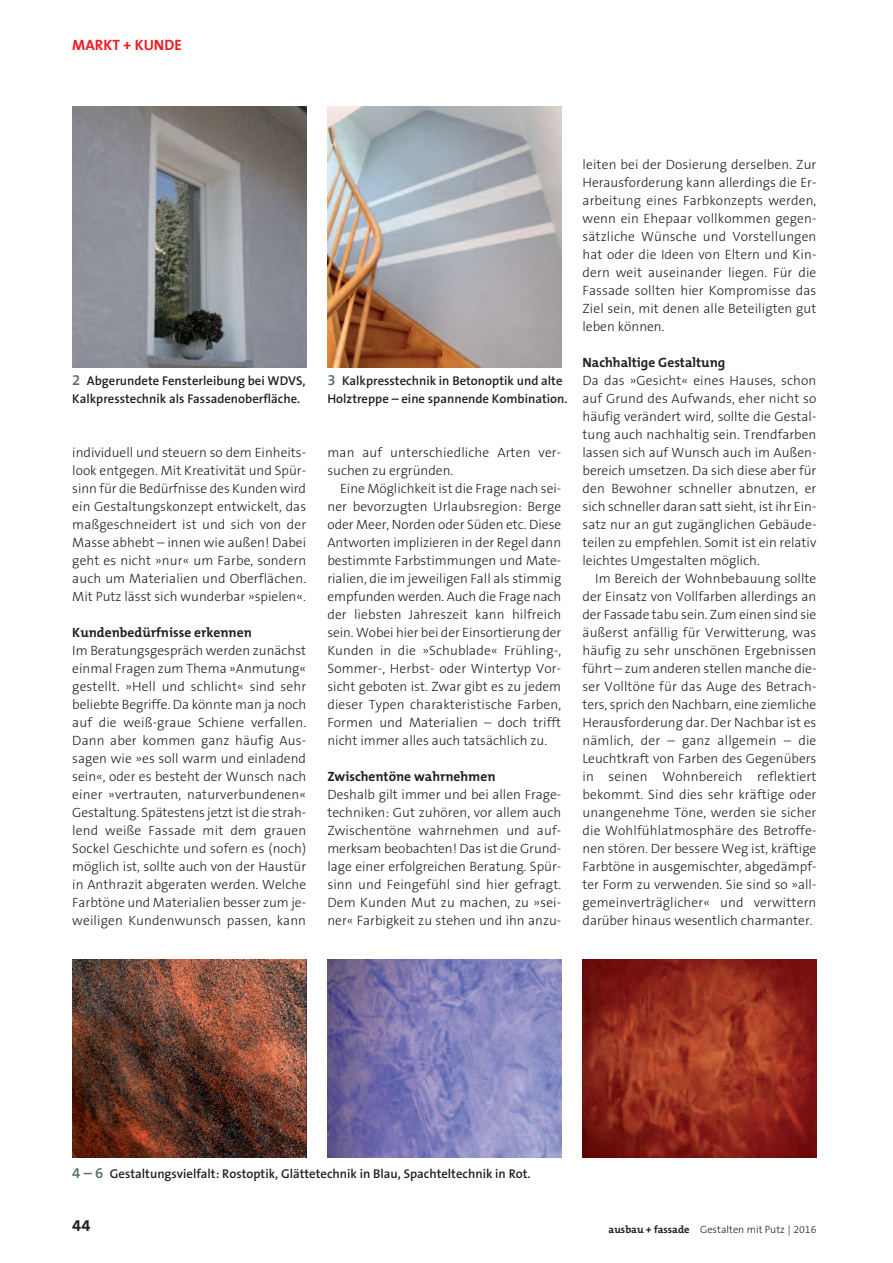
<style>
.page{position:relative;width:893px;height:1263px;background:#fff}
.page>*{position:absolute;margin:0;border:0;box-sizing:border-box;transform-origin:0 0}
.t1{font:700 16.5px "The Mix B7";color:#231f20}
.t2{font:700 15px "The Sans B7";color:#ee1d23}
.t3{font:300 13.5px/18px "The Sans B3";color:#231f20;text-align:justify}
.t4{font:700 13.5px "The Mix B7";color:#231f20}
.t5{font:600 12.75px/18px "The Sans B6";color:#231f20}
.t6{font:300 10.5px "The Sans B3";color:#231f20}
.s1{font-size:15px;color:#596a70}
.s2{font-family:"The Mix B7";font-weight:700}
</style>
<div class="page">
<img style="left:72px;top:106px;width:234px;height:261px">
<img style="left:327px;top:106px;width:234px;height:261px">
<img style="left:72px;top:960px;width:234px;height:198px">
<img style="left:327px;top:960px;width:234px;height:198px">
<img style="left:583px;top:960px;width:233px;height:198px">
<p class="t2" style="left:72px;top:37px;width:111px">MARKT + KUNDE</p>
<p class="t5" style="left:72px;top:372px;width:235px"><span class="s1">2</span> Abgerundete Fensterleibung bei WDVS,<br>Kalkpresstechnik als Fassadenoberfläche.</p>
<p class="t5" style="left:327px;top:372px;width:242px"><span class="s1">3</span> Kalkpresstechnik in Betonoptik und alte<br>Holztreppe – eine spannende Kombination.</p>
<p class="t3" style="left:72px;top:444px;width:235px">individuell und steuern so dem Einheits&shy;look entgegen. Mit Kreativität und Spür&shy;sinn für die Bedürfnisse des Kunden wird ein Gestaltungskonzept entwickelt, das maßgeschneidert ist und sich von der Masse abhebt – innen wie außen! Dabei geht es nicht »nur« um Farbe, sondern auch um Materialien und Oberflächen.<br>Mit Putz lässt sich wunderbar »spielen«.</p>
<p class="t4" style="left:72px;top:626px;width:181px">Kundenbedürfnisse erkennen</p>
<p class="t3" style="left:72px;top:642px;width:235px">Im Beratungsgespräch werden zunächst einmal Fragen zum Thema »Anmutung« gestellt. »Hell und schlicht« sind sehr beliebte Begriffe. Da könnte man ja noch auf die weiß-graue Schiene verfallen.<br>Dann aber kommen ganz häufig Aus&shy;sagen wie »es soll warm und einladend sein«, oder es besteht der Wunsch nach einer »vertrauten, naturverbundenen« Gestaltung. Spätestens jetzt ist die strah&shy;lend weiße Fassade mit dem grauen Sockel Geschichte und sofern es (noch) möglich ist, sollte auch von der Haustür in Anthrazit abgeraten werden. Welche Farbtöne und Materialien besser zum je&shy;weiligen Kundenwunsch passen, kann</p>
<p class="t3" style="left:327px;top:444px;width:235px">man auf unterschiedliche Arten ver&shy;suchen zu ergründen.</p>
<p class="t3" style="left:327px;top:480px;width:235px;text-indent:13px">Eine Möglichkeit ist die Frage nach sei&shy;ner bevorzugten Urlaubsregion: Berge oder Meer, Norden oder Süden etc. Diese Antworten implizieren in der Regel dann bestimmte Farbstimmungen und Mate&shy;rialien, die im jeweiligen Fall als stimmig empfunden werden. Auch die Frage nach der liebsten Jahreszeit kann hilfreich sein. Wobei hier bei der Einsortierung der Kunden in die »Schublade« Frühling-, Sommer-, Herbst- oder Wintertyp Vor&shy;sicht geboten ist. Zwar gibt es zu jedem dieser Typen charakteristische Farben, Formen und Materialien – doch trifft nicht immer alles auch tatsächlich zu.</p>
<p class="t4" style="left:327px;top:770px;width:170px">Zwischentöne wahrnehmen</p>
<p class="t3" style="left:327px;top:786px;width:235px">Deshalb gilt immer und bei allen Frage&shy;techniken: Gut zuhören, vor allem auch Zwischentöne wahrnehmen und auf&shy;merksam beobachten! Das ist die Grund&shy;lage einer erfolgreichen Beratung. Spür&shy;sinn und Feingefühl sind hier gefragt.<br>Dem Kunden Mut zu machen, zu »sei&shy;ner« Farbigkeit zu stehen und ihn anzu-</p>
<p class="t3" style="left:582px;top:156px;width:235px">leiten bei der Dosierung derselben. Zur Herausforderung kann allerdings die Er&shy;arbeitung eines Farbkonzepts werden, wenn ein Ehepaar vollkommen gegen&shy;sätzliche Wünsche und Vorstellungen hat oder die Ideen von Eltern und Kin&shy;dern weit auseinander liegen. Für die Fassade sollten hier Kompromisse das Ziel sein, mit denen alle Beteiligten gut leben können.</p>
<p class="t4" style="left:582px;top:356px;width:144px">Nachhaltige Gestaltung</p>
<p class="t3" style="left:582px;top:372px;width:235px">Da das »Gesicht« eines Hauses, schon auf Grund des Aufwands, eher nicht so häufig verändert wird, sollte die Gestal&shy;tung auch nachhaltig sein. Trendfarben lassen sich auf Wunsch auch im Außen&shy;bereich umsetzen. Da sich diese aber für den Bewohner schneller abnutzen, er sich schneller daran satt sieht, ist ihr Ein&shy;satz nur an gut zugänglichen Gebäude&shy;teilen zu empfehlen. Somit ist ein relativ leichtes Umgestalten möglich.</p>
<p class="t3" style="left:582px;top:570px;width:235px;text-indent:13px">Im Bereich der Wohnbebauung sollte der Einsatz von Vollfarben allerdings an der Fassade tabu sein. Zum einen sind sie äußerst anfällig für Verwitterung, was häufig zu sehr unschönen Ergebnissen führt – zum anderen stellen manche die&shy;ser Volltöne für das Auge des Betrach&shy;ters, sprich den Nachbarn, eine ziemliche Herausforderung dar. Der Nachbar ist es nämlich, der – ganz allgemein – die Leuchtkraft von Farben des Gegenübers in seinen Wohnbereich reflektiert bekommt. Sind dies sehr kräftige oder unangenehme Töne, werden sie sicher die Wohlfühlatmosphäre des Betroffe&shy;nen stören. Der bessere Weg ist, kräftige Farbtöne in ausgemischter, abgedämpf&shy;ter Form zu verwenden. Sie sind so »all&shy;gemeinverträglicher« und verwittern darüber hinaus wesentlich charmanter.</p>
<p class="t5" style="left:72px;top:1164px;width:460px"><span class="s1">4 – 6</span> Gestaltungsvielfalt: Rostoptik, Glättetechnik in Blau, Spachteltechnik in Rot.</p>
<p class="t1" style="left:72px;top:1217px;width:20px">44</p>
<p class="t6" style="left:609px;top:1224px;width:209px"><span class="s2">ausbau + fassade</span> Gestalten mit Putz | 2016</p>
</div>
